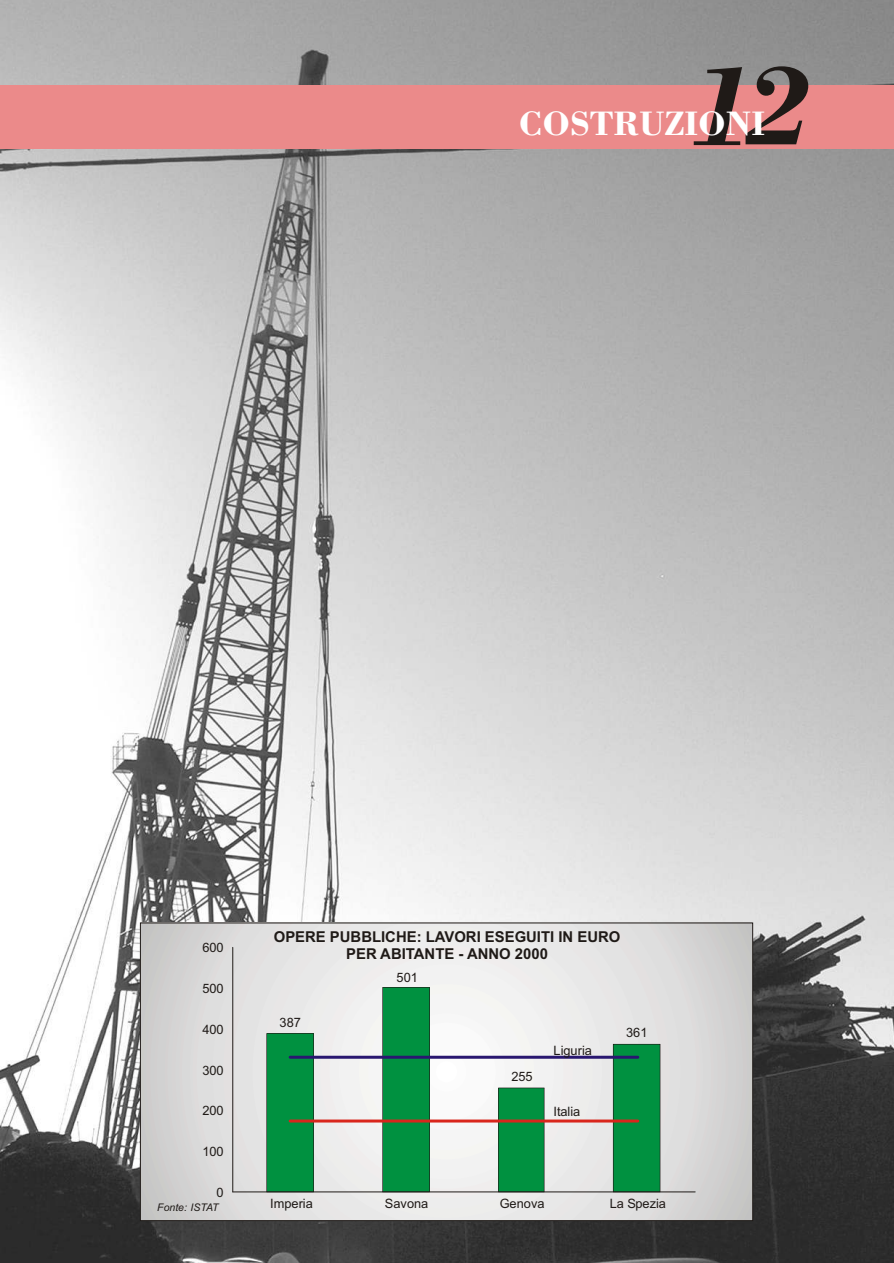
<style>
.page{position:relative;width:894px;height:1263px;background:#fff}
.page>*{position:absolute;margin:0;border:0;box-sizing:border-box;transform-origin:0 0}
.t1{font:italic 117.45px "Bodoni Bd BT";color:#1f1a17}
.t2{font:36px "Bodoni Bd BT";color:#fff}
.t3{font:700 15px/16.8px "Arial";color:#1f1a17;text-align:center}
.t4{font:12.9px "Arial";color:#1f1a17}
.t5{font:italic 10.5px "Arial";color:#1f1a17}
</style>
<div class="page">
<img style="left:0;top:0;width:894px;height:1263px">
<div style="left:1px;top:85px;width:893px;height:63px;background:#eb8a8a"></div>
<div style="left:314px;top:939px;width:266px;height:266px;background:#ebebeb"></div>
<div style="left:316px;top:941px;width:261px;height:261px;background:#ededeb"></div>
<div style="left:318px;top:943px;width:258px;height:258px;background:#ededeb"></div>
<svg style="left:320px;top:945px;width:253px;height:253px"></svg>
<div style="left:322px;top:947px;width:250px;height:250px;background:#ededeb"></div>
<div style="left:324px;top:949px;width:245px;height:245px;background:#ededed"></div>
<div style="left:328px;top:953px;width:237px;height:237px;background:#ededed"></div>
<div style="left:332px;top:957px;width:229px;height:229px;background:#ededed"></div>
<div style="left:336px;top:961px;width:221px;height:221px;background:#f0eded"></div>
<svg style="left:340px;top:965px;width:213px;height:213px"></svg>
<div style="left:266px;top:1033px;width:48px;height:159px;background:#009140"></div>
<svg style="left:342px;top:967px;width:210px;height:225px"></svg>
<div style="left:613px;top:1044px;width:47px;height:148px;background:#009140"></div>
<hr style="left:232px;top:947px;width:1px;height:245px;background:#1f1a17">
<hr style="left:233px;top:1192px;width:462px;height:1px;background:#1f1a17">
<hr style="left:290px;top:1120px;width:348px;height:3px;background:#d9261c">
<hr style="left:290px;top:1056px;width:348px;height:3px;background:#291770">
<h1 class="t1" style="left:688px;top:55px;width:128px">12</h1>
<h2 class="t2" style="left:519px;top:108px;width:248px">COSTRUZIONI</h2>
<p class="t4" style="left:202px;top:943px;width:23px">600</p>
<p class="t4" style="left:202px;top:984px;width:23px">500</p>
<p class="t4" style="left:202px;top:1024px;width:23px">400</p>
<p class="t4" style="left:202px;top:1066px;width:23px">300</p>
<p class="t4" style="left:202px;top:1106px;width:23px">200</p>
<p class="t4" style="left:202px;top:1147px;width:23px">100</p>
<p class="t4" style="left:216px;top:1187px;width:9px">0</p>
<p class="t5" style="left:157px;top:1204px;width:63px">Fonte: ISTAT</p>
<p class="t3" style="left:274px;top:930px;width:348px">OPERE PUBBLICHE: LAVORI ESEGUITI IN EURO<br>PER ABITANTE - ANNO 2000</p>
<p class="t4" style="left:280px;top:1018px;width:23px">387</p>
<p class="t4" style="left:397px;top:973px;width:23px">501</p>
<p class="t4" style="left:511px;top:1071px;width:23px">255</p>
<p class="t4" style="left:554px;top:1045px;width:40px">Liguria</p>
<p class="t4" style="left:554px;top:1107px;width:28px">Italia</p>
<p class="t4" style="left:626px;top:1028px;width:23px">361</p>
<p class="t4" style="left:270px;top:1198px;width:44px">Imperia</p>
<p class="t4" style="left:385px;top:1198px;width:45px">Savona</p>
<p class="t4" style="left:500px;top:1198px;width:46px">Genova</p>
<p class="t4" style="left:610px;top:1198px;width:58px">La Spezia</p>
</div>
